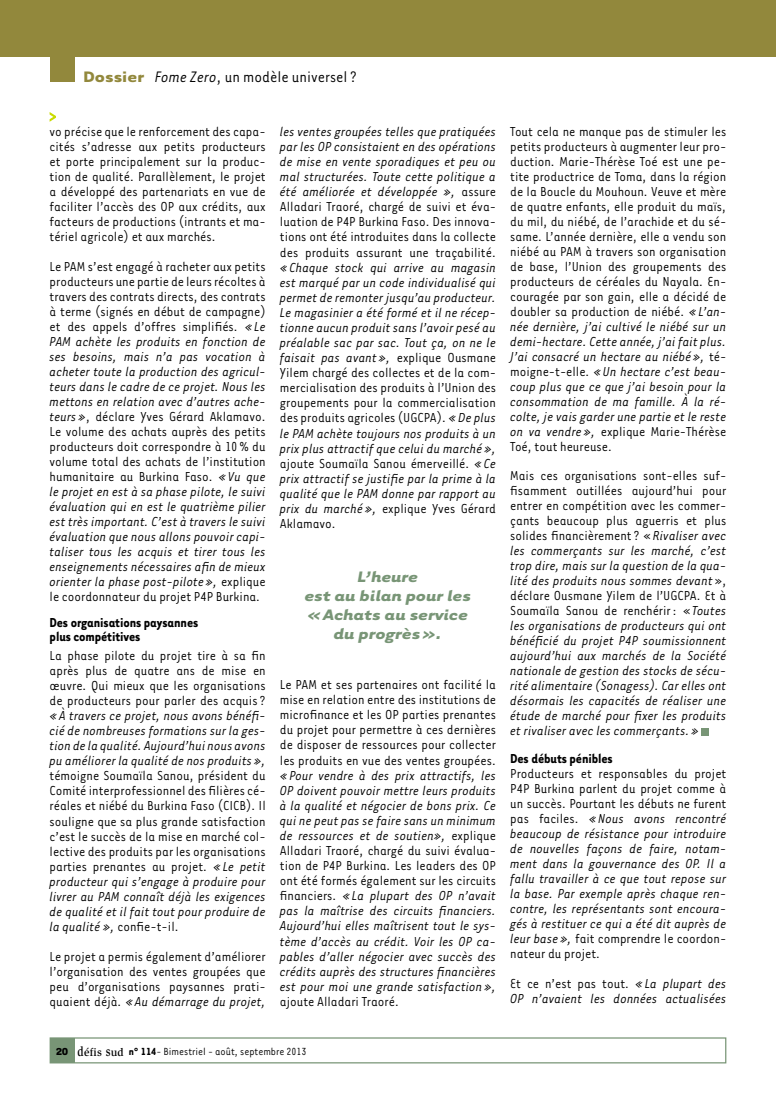
<style>
.page{position:relative;width:776px;height:1099px;background:#fff}
.page>*{position:absolute;margin:0;border:0;box-sizing:border-box;transform-origin:0 0}
.t1{font:italic 700 17.5px/18.8px "Tarzana Wide";color:#789576;text-align:center}
.t2{font:17.5px "Tarzana Narrow";color:#000}
.t3{font:italic 15px/15px "Tarzana Narrow";color:#000;text-align:justify}
.t4{font:15px/15px "Tarzana Narrow";color:#000;text-align:justify}
.t5{font:700 15px/13.8px "Tarzana Narrow";letter-spacing:-.005em;color:#000}
.t6{font:11.88px "Tarzana Narrow";color:#000}
.s1{font-family:"Tarzana Wide";font-weight:700;color:#92883c}
.s2{font-style:italic}
.s3{font-style:normal}
.s4{font-family:"Tarzana Wide";font-weight:700;font-size:11.75px}
.s5{font-family:"Slimbach";font-weight:500;font-size:13.5px}
.s6{font-family:"Slimbach";font-weight:500;font-size:11.25px}
.s7{font-weight:700}
</style>
<div class="page">
<div style="left:50px;top:1037px;width:676px;height:26px;border:1px solid #789576"></div>
<div style="left:50px;top:1037px;width:24px;height:25px;background:#789576"></div>
<div style="left:0;top:0;width:776px;height:57px;background:#92883c"></div>
<div style="left:50px;top:57px;width:24px;height:24px;background:#92883c"></div>
<div style="left:702px;top:728px;width:7px;height:7px;background:#789576"></div>
<svg style="left:50px;top:112px;width:6px;height:10px"></svg>
<p class="t2" style="left:83px;top:66px;width:275px"><span class="s1">Dossier</span> <span class="s2">Fome Zero</span>, un modèle universel ?</p>
<p class="t4" style="left:50px;top:123px;width:218px">vo précise que le renforcement des capa&shy;cités s’adresse aux petits producteurs et porte principalement sur la produc&shy;tion de qualité. Parallèlement, le projet a développé des partenariats en vue de faciliter l’accès des OP aux crédits, aux facteurs de productions (intrants et ma&shy;tériel agricole) et aux marchés.</p>
<p class="t3" style="left:50px;top:259px;width:218px"><span class="s3">Le PAM s’est engagé à racheter aux petits producteurs une partie de leurs récoltes à travers des contrats directs, des contrats à terme (signés en début de campagne) et des appels d’offres simplifiés.</span> «Le PAM achète les produits en fonction de ses besoins, mais n’a pas vocation à acheter toute la production des agricul&shy;teurs dans le cadre de ce projet. Nous les mettons en relation avec d’autres ache&shy;teurs»<span class="s3">, déclare Yves Gérard Aklamavo.<br>Le volume des achats auprès des petits producteurs doit correspondre à 10% du volume total des achats de l’institution humanitaire au Burkina Faso.</span> «Vu que le projet en est à sa phase pilote, le suivi évaluation qui en est le quatrième pilier est très important. C’est à travers le suivi évaluation que nous allons pouvoir capi&shy;taliser tous les acquis et tirer tous les enseignements nécessaires afin de mieux orienter la phase post-pilote», <span class="s3">explique le coordonnateur du projet P4P Burkina.</span></p>
<p class="t5" style="left:50px;top:615px;width:150px">Des organisations paysannes plus compétitives</p>
<p class="t4" style="left:50px;top:647px;width:218px">La phase pilote du projet tire à sa fin après plus de quatre ans de mise en œuvre. Qui mieux que les organisations de producteurs pour parler des acquis ?</p>
<p class="t3" style="left:50px;top:707px;width:218px">«à travers ce projet, nous avons bénéfi&shy;cié de nombreuses formations sur la ges&shy;tion de la qualité. Aujourd’hui nous avons pu améliorer la qualité de nos produits»,</p>
<p class="t4" style="left:50px;top:767px;width:218px">témoigne Soumaïla Sanou, président du Comité interprofessionnel des filières cé&shy;réales et niébé du Burkina Faso (CICB). Il souligne que sa plus grande satisfaction c’est le succès de la mise en marché col&shy;lective des produits par les organisations parties prenantes au projet. <span class="s2">«Le petit producteur qui s’engage à produire pour livrer au PAM connaît déjà les exigences de qualité et il fait tout pour produire de la qualité »,</span> confie-t-il.</p>
<p class="t4" style="left:50px;top:948px;width:218px">Le projet a permis également d’améliorer l’organisation des ventes groupées que peu d’organisations paysannes prati&shy;quaient déjà. <span class="s2">«Au démarrage du projet,</span></p>
<p class="t3" style="left:280px;top:123px;width:218px">les ventes groupées telles que pratiquées par les OP consistaient en des opérations de mise en vente sporadiques et peu ou mal structurées. Toute cette politique a été améliorée et développée », <span class="s3">assure Alladari Traoré, chargé de suivi et éva&shy;luation de P4P Burkina Faso. Des innova&shy;tions ont été introduites dans la collecte des produits assurant une traçabilité.</span></p>
<p class="t3" style="left:280px;top:259px;width:218px">«Chaque stock qui arrive au magasin est marqué par un code individualisé qui permet de remonter jusqu’au producteur.<br>Le magasinier a été formé et il ne récep&shy;tionne aucun produit sans l’avoir pesé au préalable sac par sac. Tout ça, on ne le faisait pas avant», <span class="s3">explique Ousmane Yilem chargé des collectes et de la com&shy;mercialisation des produits à l’Union des groupements pour la commercialisation des produits agricoles (UGCPA).</span> «De plus le PAM achète toujours nos produits à un prix plus attractif que celui du marché», <span class="s3">ajoute Soumaïla Sanou émerveillé.</span> «Ce prix attractif se justifie par la prime à la qualité que le PAM donne par rapport au prix du marché», <span class="s3">explique Yves Gérard Aklamavo.</span></p>
<p class="t1" style="left:305px;top:566px;width:168px">L’heure<br>est au bilan pour les «Achats au service du progrès».</p>
<p class="t4" style="left:280px;top:676px;width:218px">Le PAM et ses partenaires ont facilité la mise en relation entre des institutions de microfinance et les OP parties prenantes du projet pour permettre à ces dernières de disposer de ressources pour collecter les produits en vue des ventes groupées.</p>
<p class="t3" style="left:280px;top:767px;width:218px">«Pour vendre à des prix attractifs, les OP doivent pouvoir mettre leurs produits à la qualité et négocier de bons prix. Ce qui ne peut pas se faire sans un minimum de ressources et de soutien», <span class="s3">explique Alladari Traoré, chargé du suivi évalua&shy;tion de P4P Burkina. Les leaders des OP ont été formés également sur les circuits financiers.</span> «La plupart des OP n’avait pas la maîtrise des circuits financiers.<br>Aujourd’hui elles maîtrisent tout le sys&shy;tème d’accès au crédit. Voir les OP ca&shy;pables d’aller négocier avec succès des crédits auprès des structures financières est pour moi une grande satisfaction»,</p>
<p class="t4" style="left:280px;top:993px;width:121px">ajoute Alladari Traoré.</p>
<p class="t4" style="left:510px;top:123px;width:218px">Tout cela ne manque pas de stimuler les petits producteurs à augmenter leur pro&shy;duction. Marie-Thérèse Toé est une pe&shy;tite productrice de Toma, dans la région de la Boucle du Mouhoun. Veuve et mère de quatre enfants, elle produit du maïs, du mil, du niébé, de l’arachide et du sé&shy;same. L’année dernière, elle a vendu son niébé au PAM à travers son organisation de base, l’Union des groupements des producteurs de céréales du Nayala. En&shy;couragée par son gain, elle a décidé de doubler sa production de niébé. <span class="s2">«L’an&shy;née dernière, j’ai cultivé le niébé sur un demi-hectare. Cette année, j’ai fait plus.<br>J’ai consacré un hectare au niébé»,</span> té&shy;moigne-t-elle. <span class="s2">«Un hectare c’est beau&shy;coup plus que ce que j’ai besoin pour la consommation de ma famille. à la ré&shy;colte, je vais garder une partie et le reste on va vendre»,</span> explique Marie-Thérèse Toé, tout heureuse.</p>
<p class="t3" style="left:510px;top:467px;width:218px"><span class="s3">Mais ces organisations sont-elles suf&shy;fisamment outillées aujourd’hui pour entrer en compétition avec les commer&shy;çants beaucoup plus aguerris et plus solides financièrement ? «</span>Rivaliser avec les commerçants sur les marché, c’est trop dire, mais sur la question de la qua&shy;lité des produits nous sommes devant<span class="s3">», déclare Ousmane Yilem de l’UGCPA. Et à Soumaïla Sanou de renchérir: «</span>Toutes les organisations de producteurs qui ont bénéficié du projet P4P soumissionnent aujourd’hui aux marchés de la Société nationale de gestion des stocks de sécu&shy;rité alimentaire (Sonagess). Car elles ont désormais les capacités de réaliser une étude de marché pour fixer les produits et rivaliser avec les commerçants.»</p>
<p class="t5" style="left:510px;top:751px;width:104px">Des débuts pénibles</p>
<p class="t3" style="left:510px;top:765px;width:218px"><span class="s3">Producteurs et responsables du projet P4P Burkina parlent du projet comme à un succès. Pourtant les débuts ne furent pas faciles.</span> «Nous avons rencontré beaucoup de résistance pour introduire de nouvelles façons de faire, notam&shy;ment dans la gouvernance des OP. Il a fallu travailler à ce que tout repose sur la base. Par exemple après chaque ren&shy;contre, les représentants sont encoura&shy;gés à restituer ce qui a été dit auprès de leur base», <span class="s3">fait comprendre le coordon&shy;nateur du projet.</span></p>
<p class="t3" style="left:510px;top:974px;width:218px"><span class="s3">Et ce n’est pas tout.</span> «La plupart des<br>OP n’avaient les données actualisées</p>
<p class="t6" style="left:55px;top:1044px;width:253px"><span class="s4">20</span> <span class="s5">d</span><span class="s6">éfis</span> <span class="s5">s</span><span class="s6">ud</span> <span class="s7">n° 114</span>- Bimestriel - août, septembre 2013</p>
</div>
